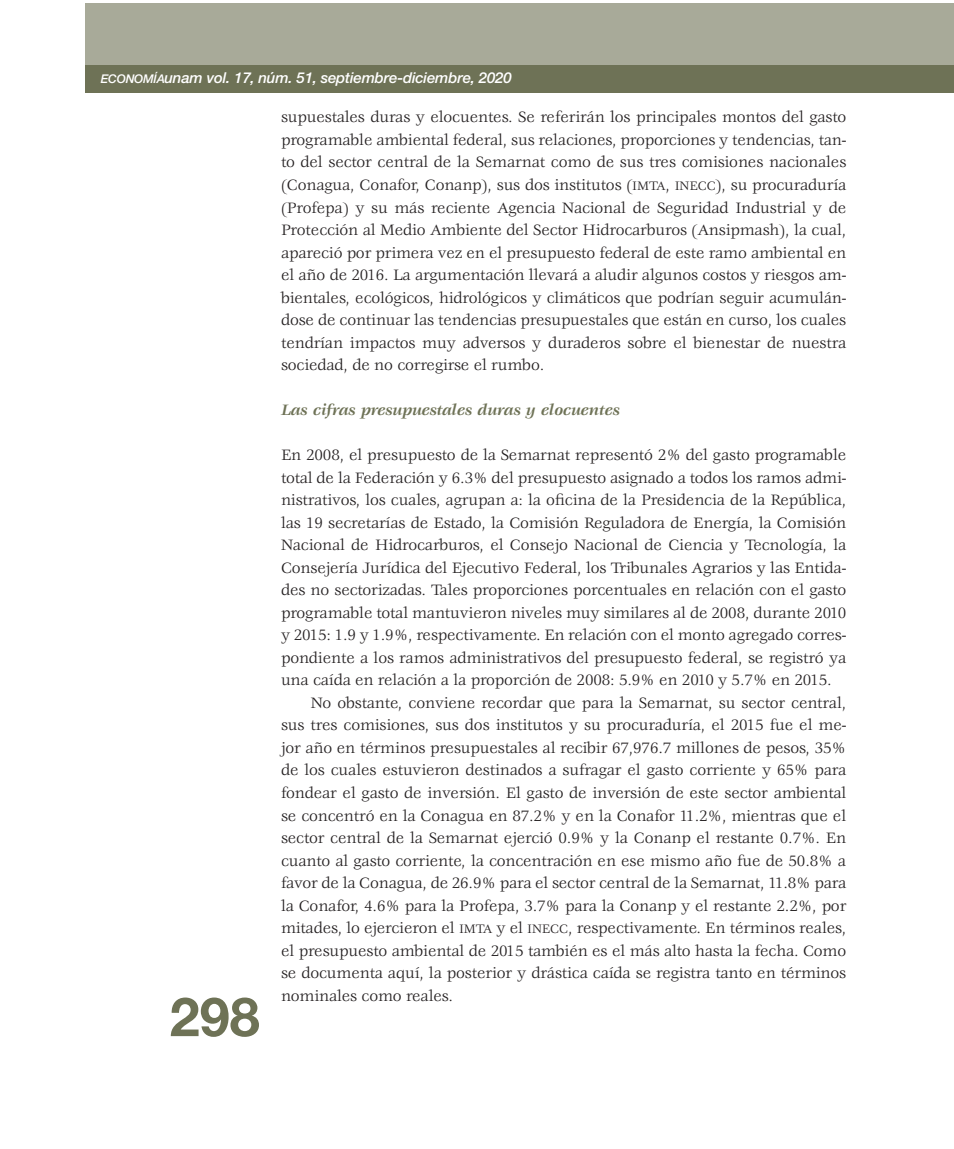
<style>
.page{position:relative;width:954px;height:1149px;background:#fff}
.page>*{position:absolute;margin:0;border:0;box-sizing:border-box;transform-origin:0 0}
.t1{font:700 54px "Helvetica Neue LT Std";color:#6e7256}
.SEGUNDO_TXT{font:16.5px/22.5px "Veljovic";letter-spacing:-.01em;color:#231f20;text-align:justify}
.INICIO_TXT{font:16.5px/22.5px "Veljovic";letter-spacing:-.01em;color:#231f20;text-align:justify}
.SUBTITULO{font:italic 700 16.5px "Veljovic";color:#6e7256}
.t2{font:italic 500 15px "Helvetica Neue LT Std";letter-spacing:-.01em;color:#fff}
.s1{font-family:"Helvetica Neue LT Std Md It SC800";font-weight:400;font-style:normal;font-size:12px}
.s2{font-size:13.5px}
</style>
<div class="page">
<div style="left:85px;top:3px;width:869px;height:67px;background:#a8aa99"></div>
<div style="left:85px;top:66px;width:869px;height:27px;background:#6e7256"></div>
<p class="t2" style="left:101px;top:69px;width:412px"><span class="s1">ECONOMÍA</span>unam vol. 17, núm. 51, septiembre-diciembre, 2020</p>
<p class="SEGUNDO_TXT" style="left:281px;top:107px;width:567px">supuestales duras y elocuentes. Se referirán los principales montos del gasto programable ambiental federal, sus relaciones, proporciones y tendencias, tan&shy;to del sector central de la Semarnat como de sus tres comisiones nacionales (Conagua, Conafor, Conanp), sus dos institutos (<span class="s2">IMTA</span>, <span class="s2">INECC</span>), su procuraduría (Profepa) y su más reciente Agencia Nacional de Seguridad Industrial y de Protección al Medio Ambiente del Sector Hidrocarburos (Ansipmash), la cual, apareció por primera vez en el presupuesto federal de este ramo ambiental en el año de 2016. La argumentación llevará a aludir algunos costos y riesgos am&shy;bientales, ecológicos, hidrológicos y climáticos que podrían seguir acumulán&shy;dose de continuar las tendencias presupuestales que están en curso, los cuales tendrían impactos muy adversos y duraderos sobre el bienestar de nuestra sociedad, de no corregirse el rumbo.</p>
<p class="SUBTITULO" style="left:281px;top:401px;width:340px">Las cifras presupuestales duras y elocuentes</p>
<p class="INICIO_TXT" style="left:281px;top:444px;width:567px">En 2008, el presupuesto de la Semarnat representó 2% del gasto programable total de la Federación y 6.3% del presupuesto asignado a todos los ramos admi&shy;nistrativos, los cuales, agrupan a: la oficina de la Presidencia de la República, las 19 secretarías de Estado, la Comisión Reguladora de Energía, la Comisión Nacional de Hidrocarburos, el Consejo Nacional de Ciencia y Tecnología, la Consejería Jurídica del Ejecutivo Federal, los Tribunales Agrarios y las Entida&shy;des no sectorizadas. Tales proporciones porcentuales en relación con el gasto programable total mantuvieron niveles muy similares al de 2008, durante 2010 y 2015: 1.9 y 1.9%, respectivamente. En relación con el monto agregado corres&shy;pondiente a los ramos administrativos del presupuesto federal, se registró ya una caída en relación a la proporción de 2008: 5.9% en 2010 y 5.7% en 2015.</p>
<p class="SEGUNDO_TXT" style="left:281px;top:692px;width:567px;text-indent:30px">No obstante, conviene recordar que para la Semarnat, su sector central, sus tres comisiones, sus dos institutos y su procuraduría, el 2015 fue el me&shy;jor año en términos presupuestales al recibir 67,976.7 millones de pesos, 35% de los cuales estuvieron destinados a sufragar el gasto corriente y 65% para fondear el gasto de inversión. El gasto de inversión de este sector ambiental se concentró en la Conagua en 87.2% y en la Conafor 11.2%, mientras que el sector central de la Semarnat ejerció 0.9% y la Conanp el restante 0.7%. En cuanto al gasto corriente, la concentración en ese mismo año fue de 50.8% a favor de la Conagua, de 26.9% para el sector central de la Semarnat, 11.8% para la Conafor, 4.6% para la Profepa, 3.7% para la Conanp y el restante 2.2%, por mitades, lo ejercieron el <span class="s2">IMTA</span> y el <span class="s2">INECC</span>, respectivamente. En términos reales, el presupuesto ambiental de 2015 también es el más alto hasta la fecha. Como se documenta aquí, la posterior y drástica caída se registra tanto en términos nominales como reales.</p>
<h1 class="t1" style="left:170px;top:983px;width:92px">298</h1>
</div>
